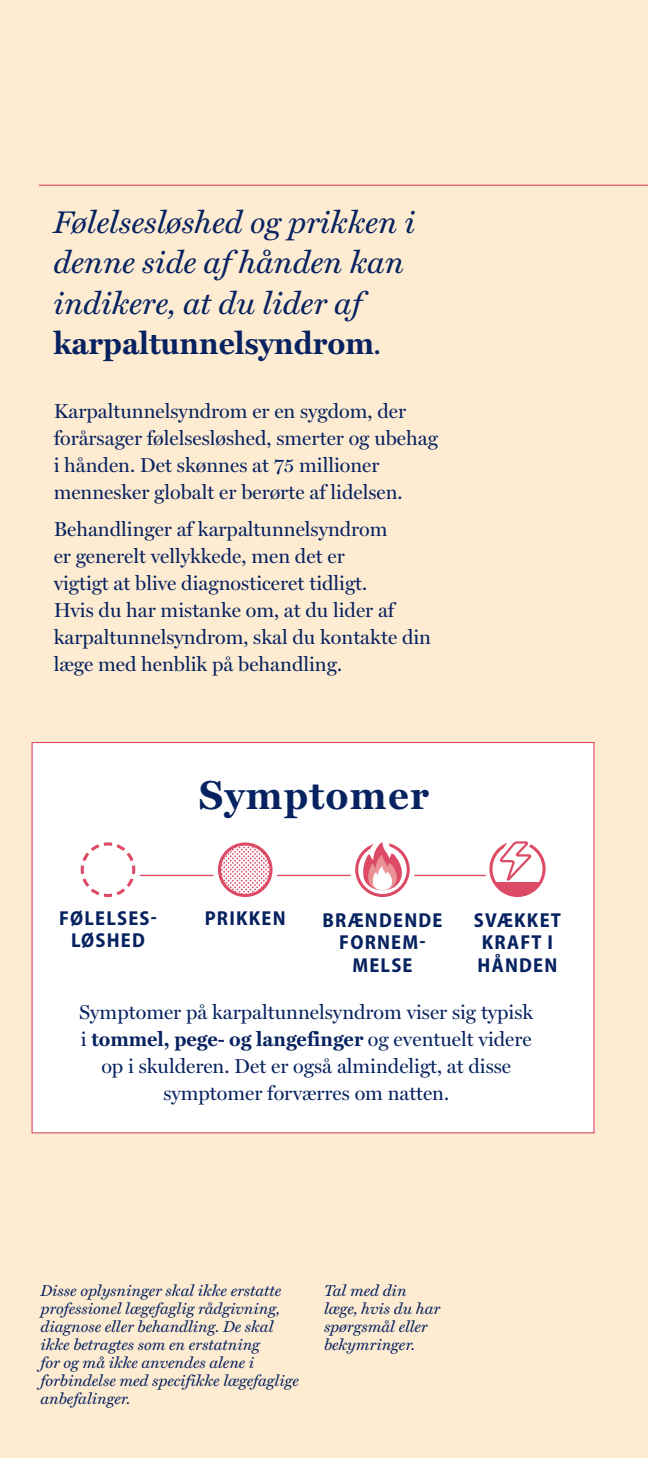
<style>
.page{position:relative;width:648px;height:1458px;background:#feecd2}
.page>*{position:absolute;margin:0;border:0;box-sizing:border-box;transform-origin:0 0}
.t1{font:700 40.5px "Miller Text";letter-spacing:.03em;color:#072260}
.t2{font:italic 31.5px/40.5px "Miller Text";color:#072260}
.t3{font:20.25px/27px "Miller Display";color:#072260}
.t4{font:700 semi-condensed 20.25px/22.5px "Myriad Pro";letter-spacing:.06em;color:#072260;text-align:center}
.t5{font:italic 15.75px/18px "Miller Text";color:#072260}
.s1{font-weight:700;font-style:normal}
.s2{font-family:"Miller Text";font-weight:700}
</style>
<div class="page">
<div style="left:32px;top:742px;width:563px;height:391px;background:#fff;border:1px solid #dc4a65"></div>
<hr style="left:101px;top:875px;width:425px;height:1px;background:#dc4a65">
<svg style="left:38px;top:184px;width:610px;height:2px"></svg>
<div style="left:76px;top:837px;width:64px;height:65px;background:#fff;border-radius:50%"></div>
<svg style="left:80px;top:842px;width:56px;height:55px"></svg>
<div style="left:213px;top:837px;width:65px;height:65px;background:#fff;border-radius:50%"></div>
<svg style="left:219px;top:843px;width:50px;height:52px"></svg>
<div style="left:350px;top:837px;width:65px;height:65px;background:#fff;border-radius:50%"></div>
<div style="left:485px;top:837px;width:65px;height:65px;background:#fff;border-radius:50%"></div>
<div style="left:218px;top:842px;width:55px;height:55px;border:3px solid #dc4a65;border-radius:50%"></div>
<svg style="left:489px;top:841px;width:57px;height:56px"></svg>
<svg style="left:355px;top:842px;width:55px;height:55px"></svg>
<p class="t2" style="left:53px;top:201px;width:363px">Følelsesløshed og prikken i denne side af hånden kan indikere, at du lider af <span class="s1">karpaltunnelsyndrom</span>.</p>
<p class="t3" style="left:54px;top:397px;width:386px">Karpaltunnelsyndrom er en sygdom, der forårsager følelsesløshed, smerter og ubehag i hånden. Det skønnes at 75 millioner mennesker globalt er berørte af lidelsen.</p>
<p class="t3" style="left:54px;top:516px;width:379px">Behandlinger af karpaltunnelsyndrom<br>er generelt vellykkede, men det er<br>vigtigt at blive diagnosticeret tidligt.<br>Hvis du har mistanke om, at du lider af karpaltunnelsyndrom, skal du kontakte din læge med henblik på behandling.</p>
<p class="t1" style="left:199px;top:771px;width:232px">Symptomer</p>
<p class="t4" style="left:59px;top:906px;width:99px">FØLELSES-<br>LØSHED</p>
<p class="t4" style="left:205px;top:906px;width:83px">PRIKKEN</p>
<p class="t4" style="left:322px;top:908px;width:122px">BRÆNDENDE<br>FORNEM-<br>MELSE</p>
<p class="t4" style="left:474px;top:908px;width:89px;text-align:left">SVÆKKET<br>KRAFT I<br>HÅNDEN</p>
<p class="t3" style="left:79px;top:998px;width:456px;text-align:center">Symptomer på karpaltunnelsyndrom viser sig typisk i <span class="s2">tommel, pege- og langefinger</span> og eventuelt videre op i skulderen. Det er også almindeligt, at disse symptomer forværres om natten.</p>
<p class="t5" style="left:40px;top:1282px;width:260px">Disse oplysninger skal ikke erstatte professionel lægefaglig rådgivning, diagnose eller behandling. De skal ikke betragtes som en erstatning<br>for og må ikke anvendes alene i forbindelse med specifikke lægefaglige anbefalinger.</p>
<p class="t5" style="left:324px;top:1282px;width:118px">Tal med din læge, hvis du har spørgsmål eller bekymringer.</p>
</div>
